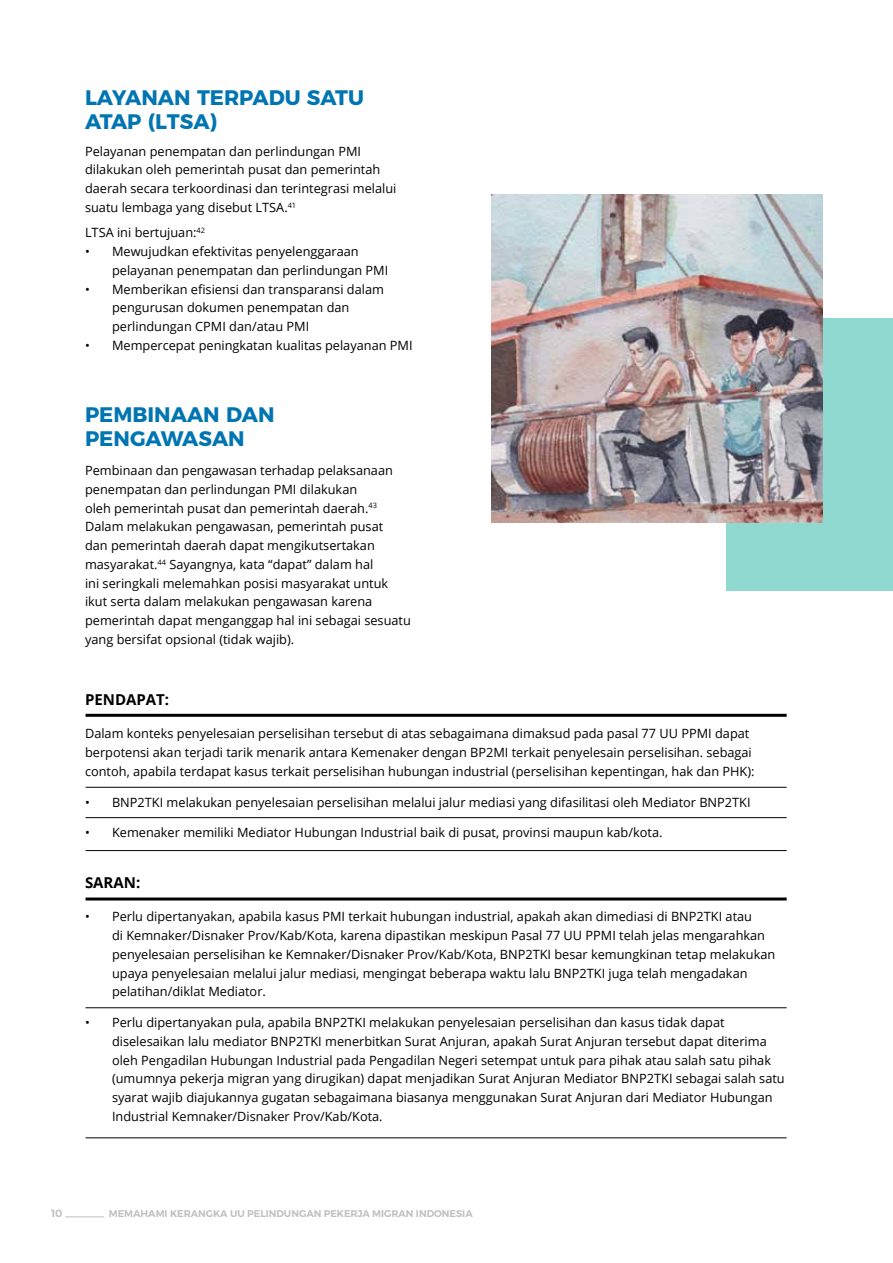
<style>
.page{position:relative;width:893px;height:1263px;background:#fff}
.page>*{position:absolute;margin:0;border:0;box-sizing:border-box;transform-origin:0 0}
.t1{font:700 21px/24px "Montserrat";color:#0075b2}
.t2{font:700 15px "Open Sans";color:#000}
.t3{font:12.75px/18.8px "Open Sans";color:#000}
.t4{font:600 10.5px "Montserrat";color:#c0bfc1}
.t5{font:600 9.75px "Montserrat";color:#c0bfc1}
</style>
<div class="page">
<hr style="left:65px;top:1216px;width:39px;height:1px;background:#c0bfc1">
<div style="left:727px;top:318px;width:166px;height:272px;background:#8fd9d0"></div>
<hr style="left:86px;top:787px;width:701px;height:1px;background:#000">
<hr style="left:86px;top:1007px;width:701px;height:1px;background:#000">
<hr style="left:86px;top:817px;width:701px;height:1px;background:#000">
<hr style="left:86px;top:1137px;width:701px;height:1px;background:#000">
<hr style="left:86px;top:850px;width:701px;height:1px;background:#000">
<hr style="left:86px;top:714px;width:701px;height:3px;background:#000">
<hr style="left:86px;top:897px;width:701px;height:3px;background:#000">
<img style="left:491px;top:195px;width:332px;height:327px">
<h1 class="t1" style="left:85px;top:84px;width:280px">LAYANAN TERPADU SATU<br>ATAP (LTSA)</h1>
<p class="t3" style="left:85px;top:141px;width:313px">Pelayanan penempatan dan perlindungan PMI dilakukan oleh pemerintah pusat dan pemerintah daerah secara terkoordinasi dan terintegrasi melalui suatu lembaga yang disebut LTSA.<sup>41</sup></p>
<p class="t3" style="left:85px;top:223px;width:121px">LTSA ini bertujuan:<sup>42</sup></p>
<p class="t3" style="left:112px;top:242px;width:278px;text-indent:-27px">• Mewujudkan efektivitas penyelenggaraan pelayanan penempatan dan perlindungan PMI</p>
<p class="t3" style="left:112px;top:279px;width:273px;text-indent:-27px">• Memberikan efisiensi dan transparansi dalam pengurusan dokumen penempatan dan perlindungan CPMI dan/atau PMI</p>
<p class="t3" style="left:85px;top:335px;width:329px">• Mempercepat peningkatan kualitas pelayanan PMI</p>
<h1 class="t1" style="left:85px;top:401px;width:191px">PEMBINAAN DAN<br>PENGAWASAN</h1>
<p class="t3" style="left:85px;top:461px;width:327px">Pembinaan dan pengawasan terhadap pelaksanaan penempatan dan perlindungan PMI dilakukan<br>oleh pemerintah pusat dan pemerintah daerah.<sup>43<br></sup>Dalam melakukan pengawasan, pemerintah pusat<br>dan pemerintah daerah dapat mengikutsertakan masyarakat.<sup>44</sup> Sayangnya, kata “dapat” dalam hal<br>ini seringkali melemahkan posisi masyarakat untuk ikut serta dalam melakukan pengawasan karena pemerintah dapat menganggap hal ini sebagai sesuatu yang bersifat opsional (tidak wajib).</p>
<p class="t2" style="left:85px;top:689px;width:86px">PENDAPAT:</p>
<p class="t3" style="left:85px;top:724px;width:671px">Dalam konteks penyelesaian perselisihan tersebut di atas sebagaimana dimaksud pada pasal 77 UU PPMI dapat berpotensi akan terjadi tarik menarik antara Kemenaker dengan BP2MI terkait penyelesain perselisihan. sebagai contoh, apabila terdapat kasus terkait perselisihan hubungan industrial (perselisihan kepentingan, hak dan PHK):</p>
<p class="t3" style="left:85px;top:792px;width:667px">• BNP2TKI melakukan penyelesaian perselisihan melalui jalur mediasi yang difasilitasi oleh Mediator BNP2TKI</p>
<p class="t3" style="left:85px;top:823px;width:579px">• Kemenaker memiliki Mediator Hubungan Industrial baik di pusat, provinsi maupun kab/kota.</p>
<p class="t2" style="left:85px;top:872px;width:57px">SARAN:</p>
<p class="t3" style="left:112px;top:907px;width:665px;text-indent:-27px">• Perlu dipertanyakan, apabila kasus PMI terkait hubungan industrial, apakah akan dimediasi di BNP2TKI atau<br>di Kemnaker/Disnaker Prov/Kab/Kota, karena dipastikan meskipun Pasal 77 UU PPMI telah jelas mengarahkan penyelesaian perselisihan ke Kemnaker/Disnaker Prov/Kab/Kota, BNP2TKI besar kemungkinan tetap melakukan upaya penyelesaian melalui jalur mediasi, mengingat beberapa waktu lalu BNP2TKI juga telah mengadakan pelatihan/diklat Mediator.</p>
<p class="t3" style="left:112px;top:1013px;width:674px;text-indent:-27px">• Perlu dipertanyakan pula, apabila BNP2TKI melakukan penyelesaian perselisihan dan kasus tidak dapat diselesaikan lalu mediator BNP2TKI menerbitkan Surat Anjuran, apakah Surat Anjuran tersebut dapat diterima oleh Pengadilan Hubungan Industrial pada Pengadilan Negeri setempat untuk para pihak atau salah satu pihak (umumnya pekerja migran yang dirugikan) dapat menjadikan Surat Anjuran Mediator BNP2TKI sebagai salah satu syarat wajib diajukannya gugatan sebagaimana biasanya menggunakan Surat Anjuran dari Mediator Hubungan Industrial Kemnaker/Disnaker Prov/Kab/Kota.</p>
<p class="t4" style="left:51px;top:1207px;width:13px">10</p>
<p class="t5" style="left:109px;top:1207px;width:365px">MEMAHAMI KERANGKA UU PELINDUNGAN PEKERJA MIGRAN INDONESIA</p>
</div>
